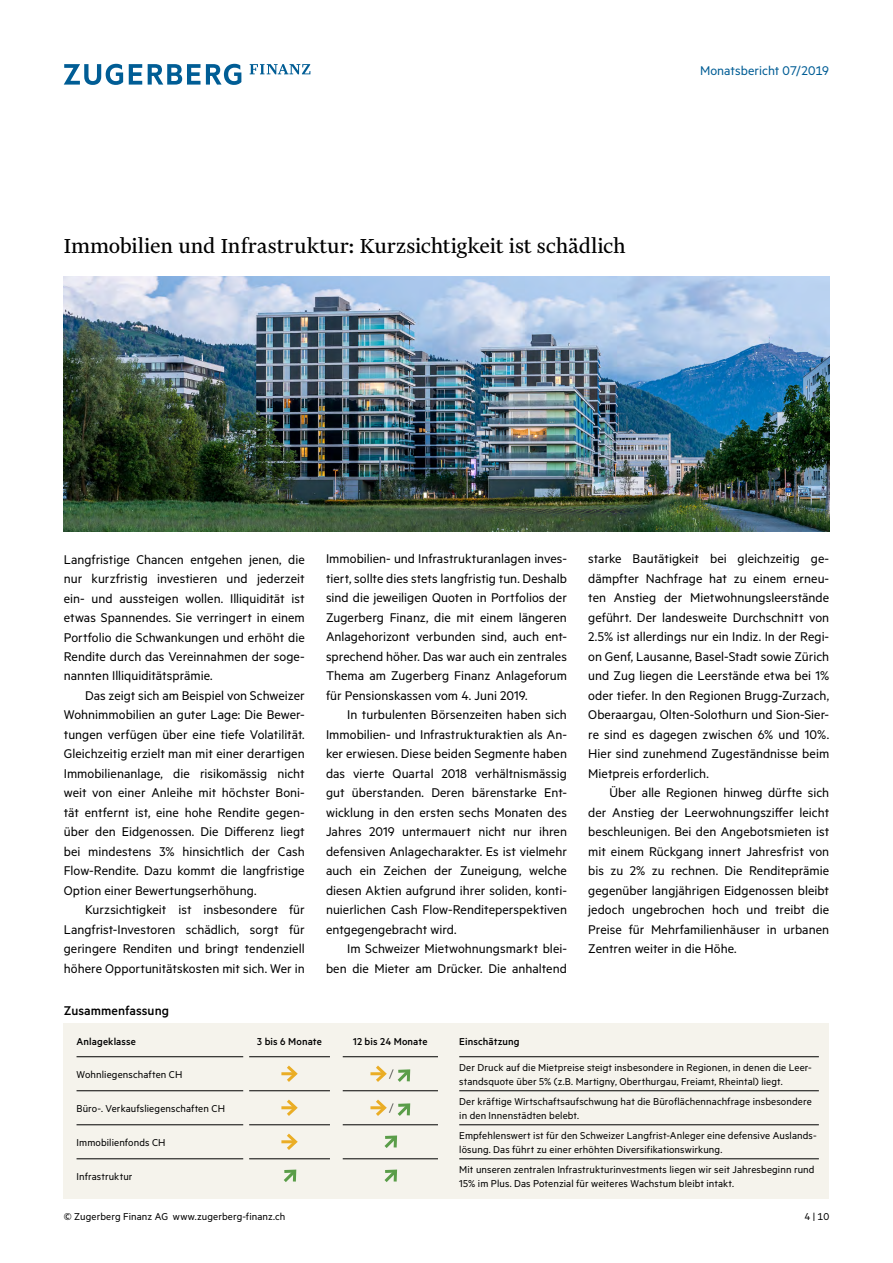
<style>
.page{position:relative;width:893px;height:1263px;background:#fff}
.page>*{position:absolute;margin:0;border:0;box-sizing:border-box;transform-origin:0 0}
.t1{font:24px "Financier Text";letter-spacing:-.005em;color:#000}
.t2{font:14.25px/19.5px "Metric";color:#000;text-align:justify}
.t3{font:14.25px "Metric";color:#005d95}
.t4{font:500 14.25px "Metric";letter-spacing:.005em;color:#000}
.t5{font:11.25px/13.5px "Metric";letter-spacing:.01em;color:#000}
.t6{font:500 11.25px "Metric";letter-spacing:.01em;color:#000}
.t7{font:11.25px "Life T";color:#000}
</style>
<div class="page">
<svg style="left:129px;top:64px;width:13px;height:21px"></svg>
<svg style="left:148px;top:64px;width:52px;height:21px"></svg>
<svg style="left:64px;top:64px;width:59px;height:21px"></svg>
<svg style="left:206px;top:64px;width:35px;height:21px"></svg>
<svg style="left:250px;top:64px;width:60px;height:10px"></svg>
<img style="left:64px;top:276px;width:765px;height:255px">
<div style="left:64px;top:1023px;width:765px;height:176px;background:#f5f3ec"></div>
<hr style="left:77px;top:1056px;width:166px;height:1px;background:#000">
<hr style="left:249px;top:1056px;width:81px;height:1px;background:#000">
<hr style="left:343px;top:1056px;width:95px;height:1px;background:#000">
<hr style="left:459px;top:1056px;width:360px;height:1px;background:#000">
<hr style="left:77px;top:1090px;width:166px;height:1px;background:#000">
<hr style="left:249px;top:1090px;width:81px;height:1px;background:#000">
<hr style="left:343px;top:1090px;width:95px;height:1px;background:#000">
<hr style="left:459px;top:1090px;width:360px;height:1px;background:#000">
<hr style="left:77px;top:1124px;width:166px;height:1px;background:#000">
<hr style="left:249px;top:1124px;width:81px;height:1px;background:#000">
<hr style="left:343px;top:1124px;width:95px;height:1px;background:#000">
<hr style="left:459px;top:1124px;width:360px;height:1px;background:#000">
<hr style="left:77px;top:1158px;width:166px;height:1px;background:#000">
<hr style="left:249px;top:1158px;width:81px;height:1px;background:#000">
<hr style="left:343px;top:1158px;width:95px;height:1px;background:#000">
<hr style="left:459px;top:1158px;width:360px;height:1px;background:#000">
<hr style="left:281px;top:1072px;width:15px;height:3px;background:#eaad25">
<svg style="left:284px;top:1065px;width:14px;height:17px"></svg>
<hr style="left:370px;top:1072px;width:15px;height:3px;background:#eaad25">
<svg style="left:373px;top:1065px;width:38px;height:17px"></svg>
<hr style="left:281px;top:1106px;width:15px;height:3px;background:#eaad25">
<svg style="left:284px;top:1099px;width:14px;height:17px"></svg>
<hr style="left:370px;top:1106px;width:15px;height:3px;background:#eaad25">
<svg style="left:373px;top:1099px;width:38px;height:17px"></svg>
<hr style="left:281px;top:1140px;width:15px;height:3px;background:#eaad25">
<svg style="left:284px;top:1133px;width:14px;height:17px"></svg>
<svg style="left:384px;top:1135px;width:13px;height:13px"></svg>
<svg style="left:284px;top:1169px;width:13px;height:13px"></svg>
<svg style="left:384px;top:1169px;width:13px;height:13px"></svg>
<h1 class="t1" style="left:64px;top:233px;width:563px">Immobilien und Infrastruktur: Kurzsichtigkeit ist schädlich</h1>
<p class="t3" style="left:700px;top:62px;width:131px">Monatsbericht 07/2019</p>
<p class="t2" style="left:64px;top:549px;width:242px">Langfristige Chancen entgehen jenen, die nur kurzfristig investieren und jederzeit ein- und aussteigen wollen. Illiquidität ist etwas Spannendes. Sie verringert in einem Portfolio die Schwankungen und erhöht die Rendite durch das Vereinnahmen der soge&shy;nannten Illiquiditätsprämie.</p>
<p class="t2" style="left:64px;top:685px;width:242px;text-indent:21px">Das zeigt sich am Beispiel von Schweizer Wohnimmobilien an guter Lage: Die Bewer&shy;tungen verfügen über eine tiefe Volatilität.<br>Gleichzeitig erzielt man mit einer derartigen Immobilienanlage, die risikomässig nicht weit von einer Anleihe mit höchster Boni&shy;tät entfernt ist, eine hohe Rendite gegen&shy;über den Eidgenossen. Die Differenz liegt bei mindestens 3% hinsichtlich der Cash Flow-Rendite. Dazu kommt die langfristige Option einer Bewertungserhöhung.</p>
<p class="t2" style="left:64px;top:900px;width:242px;text-indent:21px">Kurzsichtigkeit ist insbesondere für Langfrist-Investoren schädlich, sorgt für geringere Renditen und bringt tendenziell höhere Opportunitätskosten mit sich. Wer in</p>
<p class="t2" style="left:326px;top:549px;width:242px">Immobilien- und Infrastrukturanlagen inves&shy;tiert, sollte dies stets langfristig tun. Deshalb sind die jeweiligen Quoten in Portfolios der Zugerberg Finanz, die mit einem längeren Anlagehorizont verbunden sind, auch ent&shy;sprechend höher. Das war auch ein zentrales Thema am Zugerberg Finanz Anlageforum für Pensionskassen vom 4. Juni 2019.</p>
<p class="t2" style="left:326px;top:705px;width:242px;text-indent:21px">In turbulenten Börsenzeiten haben sich Immobilien- und Infrastrukturaktien als An&shy;ker erwiesen. Diese beiden Segmente haben das vierte Quartal 2018 verhältnismässig gut überstanden. Deren bärenstarke Ent&shy;wicklung in den ersten sechs Monaten des Jahres 2019 untermauert nicht nur ihren defensiven Anlagecharakter. Es ist vielmehr auch ein Zeichen der Zuneigung, welche diesen Aktien aufgrund ihrer soliden, konti&shy;nuierlichen Cash Flow-Renditeperspektiven entgegengebracht wird.</p>
<p class="t2" style="left:326px;top:939px;width:242px;text-align:right">Im Schweizer Mietwohnungsmarkt blei&shy;ben die Mieter am Drücker. Die anhaltend</p>
<p class="t2" style="left:588px;top:548px;width:242px">starke Bautätigkeit bei gleichzeitig ge&shy;dämpfter Nachfrage hat zu einem erneu&shy;ten Anstieg der Mietwohnungsleerstände geführt. Der landesweite Durchschnitt von 2.5% ist allerdings nur ein Indiz. In der Regi&shy;on Genf, Lausanne, Basel-Stadt sowie Zürich und Zug liegen die Leerstände etwa bei 1% oder tiefer. In den Regionen Brugg-Zurzach, Oberaargau, Olten-Solothurn und Sion-Sier&shy;re sind es dagegen zwischen 6% und 10%.<br>Hier sind zunehmend Zugeständnisse beim Mietpreis erforderlich.</p>
<p class="t2" style="left:588px;top:782px;width:242px;text-indent:21px">Über alle Regionen hinweg dürfte sich der Anstieg der Leerwohnungsziffer leicht beschleunigen. Bei den Angebotsmieten ist mit einem Rückgang innert Jahresfrist von bis zu 2% zu rechnen. Die Renditeprämie gegenüber langjährigen Eidgenossen bleibt jedoch ungebrochen hoch und treibt die Preise für Mehrfamilienhäuser in urbanen Zentren weiter in die Höhe.</p>
<p class="t4" style="left:64px;top:1002px;width:107px">Zusammenfassung</p>
<p class="t6" style="left:77px;top:1034px;width:61px">Anlageklasse</p>
<p class="t6" style="left:257px;top:1034px;width:66px">3 bis 6 Monate</p>
<p class="t6" style="left:353px;top:1034px;width:76px">12 bis 24 Monate</p>
<p class="t6" style="left:459px;top:1034px;width:62px">Einschätzung</p>
<p class="t5" style="left:77px;top:1067px;width:107px">Wohnliegenschaften CH</p>
<p class="t7" style="left:390px;top:1067px;width:6px">/</p>
<p class="t5" style="left:459px;top:1060px;width:354px">Der Druck auf die Mietpreise steigt insbesondere in Regionen, in denen die Leer&shy;standsquote über 5% (z.B. Martigny, Oberthurgau, Freiamt, Rheintal) liegt.</p>
<p class="t5" style="left:77px;top:1101px;width:150px">Büro-. Verkaufsliegenschaften CH</p>
<p class="t7" style="left:390px;top:1101px;width:6px">/</p>
<p class="t5" style="left:459px;top:1094px;width:354px">Der kräftige Wirtschaftsaufschwung hat die Büroflächennachfrage insbesondere in den Innenstädten belebt.</p>
<p class="t5" style="left:77px;top:1135px;width:91px">Immobilienfonds CH</p>
<p class="t5" style="left:459px;top:1128px;width:359px">Empfehlenswert ist für den Schweizer Langfrist-Anleger eine defensive Auslands&shy;lösung. Das führt zu einer erhöhten Diversifikationswirkung.</p>
<p class="t5" style="left:77px;top:1169px;width:58px">Infrastruktur</p>
<p class="t5" style="left:459px;top:1163px;width:357px">Mit unseren zentralen Infrastrukturinvestments liegen wir seit Jahresbeginn rund<br>15% im Plus. Das Potenzial für weiteres Wachstum bleibt intakt.</p>
<p class="t5" style="left:64px;top:1210px;width:223px">© Zugerberg Finanz AG www.zugerberg-finanz.ch</p>
<p class="t5" style="left:804px;top:1210px;width:26px">4 | 10</p>
</div>
